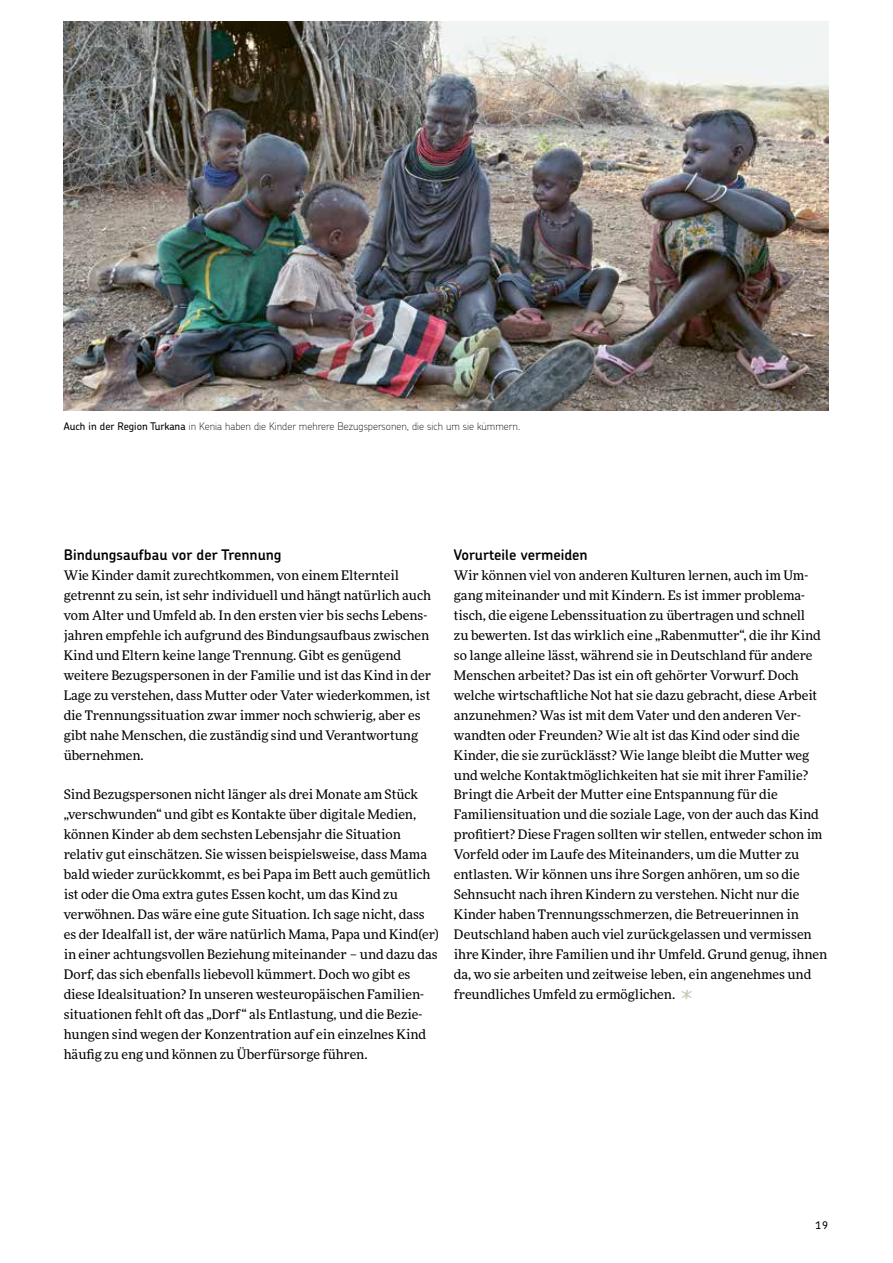
<style>
.page{position:relative;width:893px;height:1263px;background:#fff}
.page>*{position:absolute;margin:0;border:0;box-sizing:border-box;transform-origin:0 0}
.t1{font:600 14.7px "Chevin Std";color:#000}
.t2{font:13.2px/20px "More Pro";color:#000}
.t3{font:100 10.5px "Chevin Std";color:#000}
.t4{font:500 10.5px "Chevin";color:#000}
.s1{font-weight:500}
.s2{font-family:"Sternsinger";font-size:19.5px;color:#ccc9b2}
</style>
<div class="page">
<img style="left:64px;top:21px;width:765px;height:389px">
<p class="t3" style="left:64px;top:419px;width:458px"><span class="s1">Auch in der Region Turkana</span> in Kenia haben die Kinder mehrere Bezugspersonen, die sich um sie kümmern.</p>
<p class="t1" style="left:64px;top:544px;width:219px">Bindungsaufbau vor der Trennung</p>
<p class="t2" style="left:64px;top:564px;width:369px">Wie Kinder damit zurechtkommen, von einem Elternteil getrennt zu sein, ist sehr individuell und hängt natürlich auch vom Alter und Umfeld ab. In den ersten vier bis sechs Lebens&shy;jahren empfehle ich aufgrund des Bindungsaufbaus zwischen Kind und Eltern keine lange Trennung. Gibt es genügend weitere Bezugspersonen in der Familie und ist das Kind in der Lage zu verstehen, dass Mutter oder Vater wiederkommen, ist die Trennungssituation zwar immer noch schwierig, aber es gibt nahe Menschen, die zuständig sind und Verantwortung übernehmen.</p>
<p class="t2" style="left:64px;top:784px;width:377px">Sind Bezugspersonen nicht länger als drei Monate am Stück „verschwunden“ und gibt es Kontakte über digitale Medien, können Kinder ab dem sechsten Lebensjahr die Situation relativ gut einschätzen. Sie wissen beispielsweise, dass Mama bald wieder zurückkommt, es bei Papa im Bett auch gemütlich ist oder die Oma extra gutes Essen kocht, um das Kind zu verwöhnen. Das wäre eine gute Situation. Ich sage nicht, dass es der Idealfall ist, der wäre natürlich Mama, Papa und Kind(er) in einer achtungsvollen Beziehung miteinander – und dazu das Dorf, das sich ebenfalls liebevoll kümmert. Doch wo gibt es diese Idealsituation? In unseren westeuropäischen Familien&shy;situationen fehlt oft das „Dorf“ als Entlastung, und die Bezie&shy;hungen sind wegen der Konzentration auf ein einzelnes Kind häufig zu eng und können zu Überfürsorge führen.</p>
<p class="t1" style="left:454px;top:544px;width:135px">Vorurteile vermeiden</p>
<p class="t2" style="left:454px;top:564px;width:375px">Wir können viel von anderen Kulturen lernen, auch im Um&shy;gang miteinander und mit Kindern. Es ist immer problema&shy;tisch, die eigene Lebenssituation zu übertragen und schnell<br>zu bewerten. Ist das wirklich eine „Rabenmutter“, die ihr Kind so lange alleine lässt, während sie in Deutschland für andere Menschen arbeitet? Das ist ein oft gehörter Vorwurf. Doch welche wirtschaftliche Not hat sie dazu gebracht, diese Arbeit anzunehmen? Was ist mit dem Vater und den anderen Ver&shy;wandten oder Freunden? Wie alt ist das Kind oder sind die Kinder, die sie zurücklässt? Wie lange bleibt die Mutter weg und welche Kontaktmöglichkeiten hat sie mit ihrer Familie?<br>Bringt die Arbeit der Mutter eine Entspannung für die Familiensituation und die soziale Lage, von der auch das Kind profitiert? Diese Fragen sollten wir stellen, entweder schon im Vorfeld oder im Laufe des Miteinanders, um die Mutter zu entlasten. Wir können uns ihre Sorgen anhören, um so die Sehnsucht nach ihren Kindern zu verstehen. Nicht nur die Kinder haben Trennungsschmerzen, die Betreuerinnen in Deutschland haben auch viel zurückgelassen und vermissen ihre Kinder, ihre Familien und ihr Umfeld. Grund genug, ihnen da, wo sie arbeiten und zeitweise leben, ein angenehmes und freundliches Umfeld zu ermöglichen. <span class="s2">*</span></p>
<p class="t4" style="left:816px;top:1218px;width:14px">19</p>
</div>
